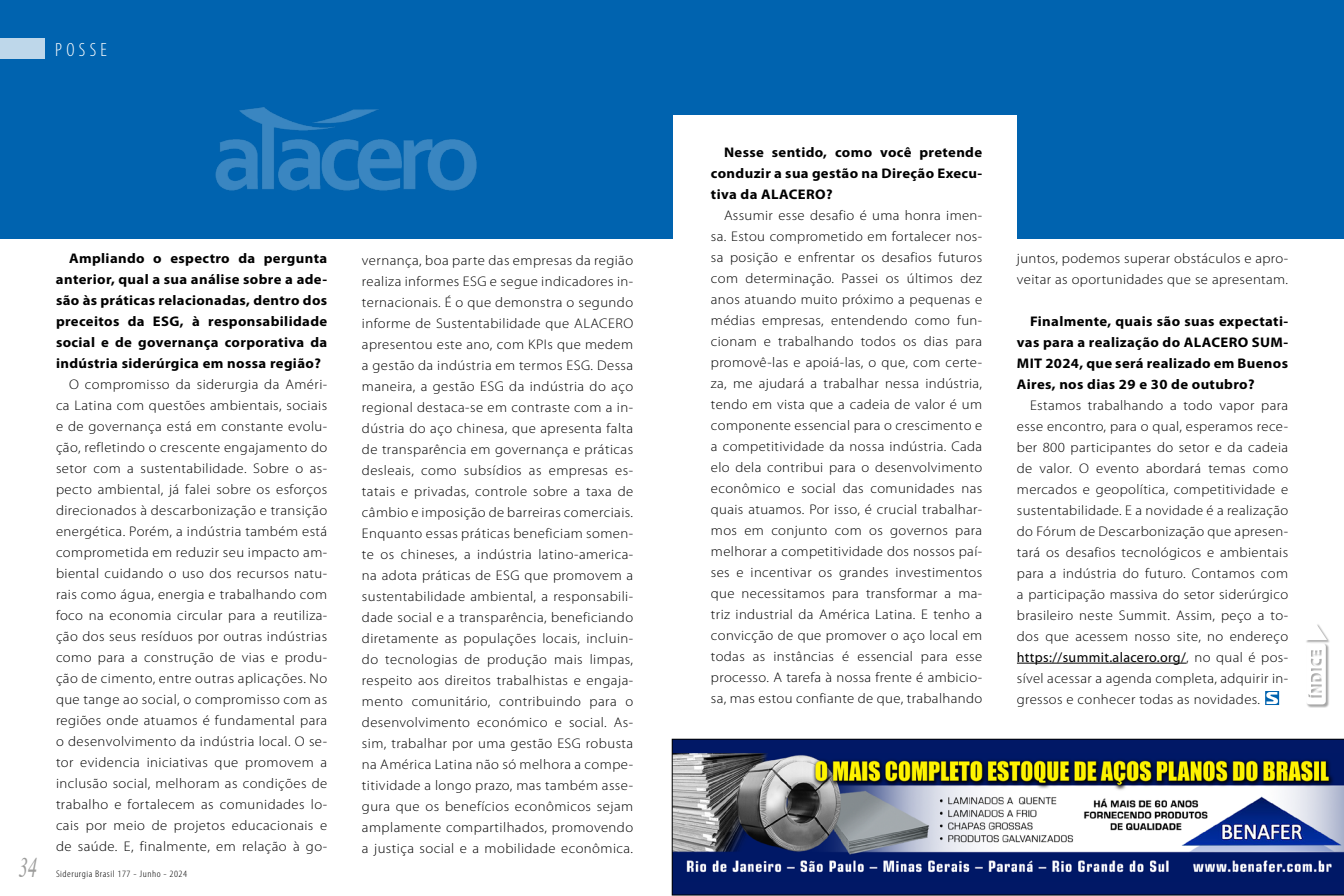
<style>
.page{position:relative;width:1344px;height:896px;background:#fff}
.page>*{position:absolute;margin:0;border:0;box-sizing:border-box;transform-origin:0 0}
.t1{font:italic 28px "Times";color:#9d9d9c;scale:.65 1}
.t2{font:300 condensed 19.25px "Myriad Pro";letter-spacing:.22em;color:#fff}
.t3{font:300 14px/21px "Myriad Pro";letter-spacing:.025em;color:#000;text-align:justify;scale:1.05 1}
.t4{font:700 14px/21px "Myriad Pro";letter-spacing:.025em;color:#000;text-align:justify;scale:1.05 1}
.t5{font:300 condensed 9.62px "Myriad Pro";letter-spacing:.05em;color:#000;scale:1.15 1}
.s1{font-weight:400}
</style>
<div class="page">
<div style="left:0;top:0;width:1344px;height:238px;background:#0063af"></div>
<img style="left:215px;top:107px;width:262px;height:84px">
<div style="left:673px;top:115px;width:344px;height:129px;background:#fff"></div>
<div style="left:0;top:38px;width:45px;height:21px;background:#bed7ea"></div>
<hr style="left:1017px;top:663px;width:169px;height:1px;background:#000">
<svg style="left:1265px;top:691px;width:14px;height:14px"></svg>
<svg style="left:672px;top:739px;width:672px;height:156px;background:#667086"></svg>
<div style="left:1305px;top:624px;width:26px;height:20px;background:#000;opacity:.35"></div>
<div style="left:1306px;top:643px;width:23px;height:65px;background:#000;opacity:.35"></div>
<svg style="left:1305px;top:624px;width:22px;height:80px"></svg>
<h2 class="t2" style="left:55px;top:39px;width:53px">POSSE</h2>
<h1 class="t1" style="left:19px;top:844px;width:29px">34</h1>
<p class="t4" style="left:56px;top:248px;width:260px;text-indent:13px">Ampliando o espectro da pergunta anterior, qual a sua análise sobre a ade&shy;são às práticas relacionadas, dentro dos preceitos da ESG, à responsabilidade social e de governança corporativa da indústria siderúrgica em nossa região?</p>
<p class="t3" style="left:56px;top:374px;width:260px;text-indent:13px">O compromisso da siderurgia da Améri&shy;ca Latina com questões ambientais, sociais e de governança está em constante evolu&shy;ção, refletindo o crescente engajamento do setor com a sustentabilidade. Sobre o as&shy;pecto ambiental, já falei sobre os esforços direcionados à descarbonização e transição energética. Porém, a indústria também está comprometida em reduzir seu impacto am&shy;biental cuidando o uso dos recursos natu&shy;rais como água, energia e trabalhando com foco na economia circular para a reutiliza&shy;ção dos seus resíduos por outras indústrias como para a construção de vias e produ&shy;ção de cimento, entre outras aplicações. No que tange ao social, o compromisso com as regiões onde atuamos é fundamental para o desenvolvimento da indústria local. O se&shy;tor evidencia iniciativas que promovem a inclusão social, melhoram as condições de trabalho e fortalecem as comunidades lo&shy;cais por meio de projetos educacionais e de saúde. E, finalmente, em relação à go-</p>
<p class="t5" style="left:56px;top:869px;width:116px">Siderurgia Brasil 177 - Junho - 2024</p>
<p class="t3" style="left:362px;top:250px;width:260px">vernança, boa parte das empresas da região realiza informes ESG e segue indicadores in&shy;ternacionais. É o que demonstra o segundo informe de Sustentabilidade que ALACERO apresentou este ano, com KPIs que medem a gestão da indústria em termos ESG. Dessa maneira, a gestão ESG da indústria do aço regional destaca-se em contraste com a in&shy;dústria do aço chinesa, que apresenta falta de transparência em governança e práticas desleais, como subsídios as empresas es&shy;tatais e privadas, controle sobre a taxa de câmbio e imposição de barreiras comerciais.<br>Enquanto essas práticas beneficiam somen&shy;te os chineses, a indústria latino-america&shy;na adota práticas de ESG que promovem a sustentabilidade ambiental, a responsabili&shy;dade social e a transparência, beneficiando diretamente as populações locais, incluin&shy;do tecnologias de produção mais limpas, respeito aos direitos trabalhistas e engaja&shy;mento comunitário, contribuindo para o desenvolvimento económico e social. As&shy;sim, trabalhar por uma gestão ESG robusta na América Latina não só melhora a compe&shy;titividade a longo prazo, mas também asse&shy;gura que os benefícios econômicos sejam amplamente compartilhados, promovendo a justiça social e a mobilidade econômica.</p>
<p class="t4" style="left:711px;top:142px;width:260px;text-indent:13px">Nesse sentido, como você pretende conduzir a sua gestão na Direção Execu&shy;tiva da ALACERO?</p>
<p class="t3" style="left:711px;top:205px;width:260px;text-indent:13px">Assumir esse desafio é uma honra imen&shy;sa. Estou comprometido em fortalecer nos&shy;sa posição e enfrentar os desafios futuros com determinação. Passei os últimos dez anos atuando muito próximo a pequenas e médias empresas, entendendo como fun&shy;cionam e trabalhando todos os dias para promovê-las e apoiá-las, o que, com certe&shy;za, me ajudará a trabalhar nessa indústria, tendo em vista que a cadeia de valor é um componente essencial para o crescimento e a competitividade da nossa indústria. Cada elo dela contribui para o desenvolvimento econômico e social das comunidades nas quais atuamos. Por isso, é crucial trabalhar&shy;mos em conjunto com os governos para melhorar a competitividade dos nossos paí&shy;ses e incentivar os grandes investimentos que necessitamos para transformar a ma&shy;triz industrial da América Latina. E tenho a convicção de que promover o aço local em todas as instâncias é essencial para esse processo. A tarefa à nossa frente é ambicio&shy;sa, mas estou confiante de que, trabalhando</p>
<p class="t3" style="left:1017px;top:248px;width:260px">juntos, podemos superar obstáculos e apro&shy;veitar as oportunidades que se apresentam.</p>
<p class="t4" style="left:1017px;top:311px;width:260px;text-indent:13px">Finalmente, quais são suas expectati&shy;vas para a realização do ALACERO SUM-MIT 2024, que será realizado em Buenos Aires, nos dias 29 e 30 de outubro?</p>
<p class="t3" style="left:1017px;top:395px;width:260px;text-indent:13px">Estamos trabalhando a todo vapor para esse encontro, para o qual, esperamos rece&shy;ber 800 participantes do setor e da cadeia de valor. O evento abordará temas como mercados e geopolítica, competitividade e sustentabilidade. E a novidade é a realização do Fórum de Descarbonização que apresen&shy;tará os desafios tecnológicos e ambientais para a indústria do futuro. Contamos com a participação massiva do setor siderúrgico brasileiro neste Summit. Assim, peço a to&shy;dos que acessem nosso site, no endereço <span class="s1">https://summit.alacero.org/</span>, no qual é pos&shy;sível acessar a agenda completa, adquirir in&shy;gressos e conhecer todas as novidades.</p>
</div>
